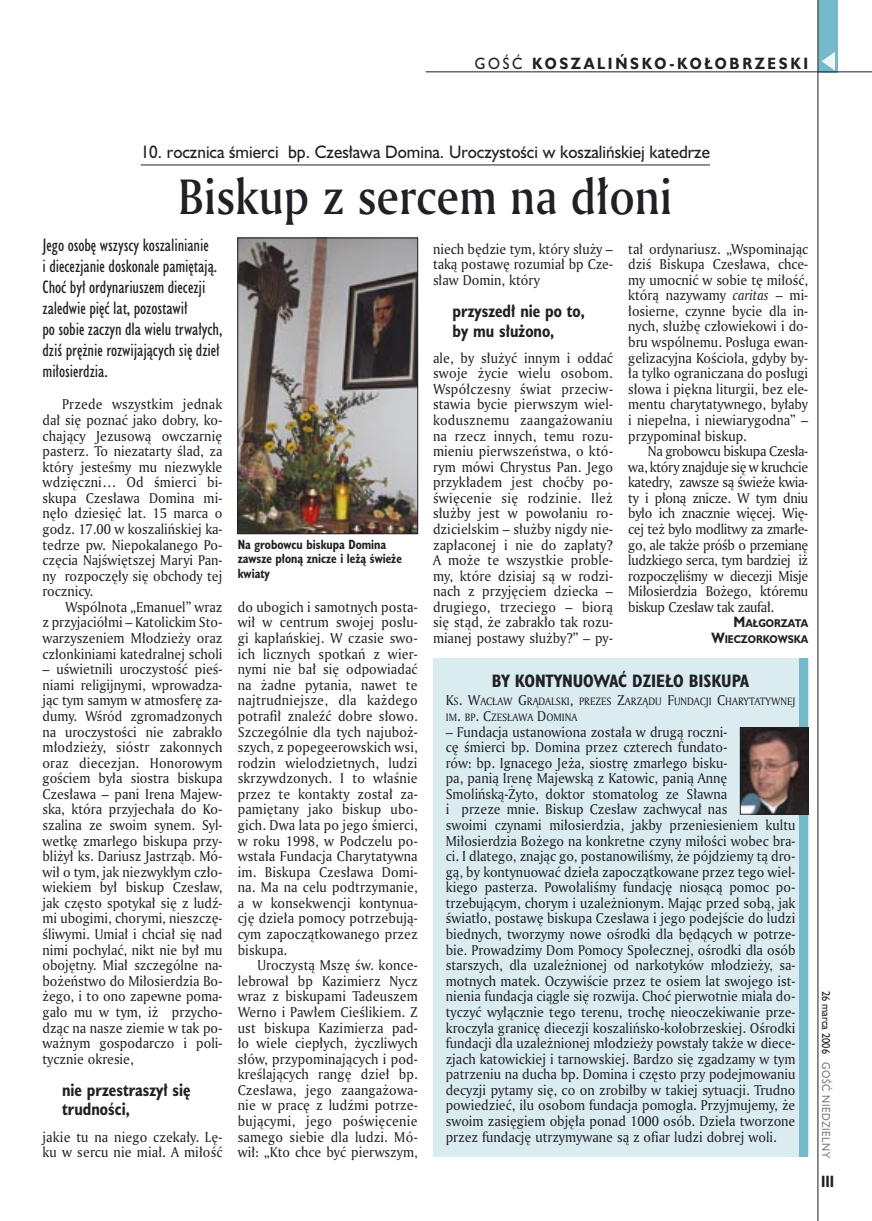
<style>
.page{position:relative;width:872px;height:1221px;background:#fff}
.page>*{position:absolute;margin:0;border:0;box-sizing:border-box;transform-origin:0 0}
._05a_tytyl_AmMd_32_pt{font:48px "Amerigo Md PL";color:#212125;scale:.9 1}
._06-4_lead_lokal_HuCn_11_pt{font:16.5px/21px "Humanst 521 Cn PL";letter-spacing:-.005em;color:#212125}
._04-3_nadtytul_lokal{font:16.5px "Humanst 521 PL";color:#212125;scale:.94 1}
._04_srodtytul_HuCB_11_pt{font:700 16.5px/19.5px "Humanst 521 Cn PL";color:#212125;scale:.94 1}
._04-2_tytul_ramki{font:700 16.5px "Humanst 521 Cn PL";color:#212125}
._15b_temat_prawo{font:700 15px "Humanst 521 PL";letter-spacing:.2em;color:#212125;scale:.9 1}
._17_pagina_prawa{font:700 15px "Humanst 521 Cn PL";color:#212125;scale:.94 1}
._01_body_tekst{font:13.8px/15.6px "Amerigo PL";color:#212125;text-align:justify;scale:.94 1}
._03-4_body_liturgii{font:13.8px/15.6px "Amerigo PL";color:#212125;scale:.94 1}
._09_podpis_zdjecia_HuCnB{font:700 12.3px/14.4px "Humanst 521 Cn PL";color:#212125;scale:.94 1}
._19a_data_prawa_GOSC{font:10.5px "Humanst 521 PL";letter-spacing:.05em;color:#7f7f83;scale:.9 1}
._19_data_prawa{font:10.5px "Humanst 521 PL";color:#212125;scale:.9 1}
._03-4_body_liturgii-2{font:10.35px/15.6px "Amerigo PL";color:#212125;scale:.94 1}
._12a_autor_na_koncu_HuBd{font:700 10.35px/15.6px "Humanst 521 PL";color:#212125;text-align:right;scale:.9 1}
.s1{font-weight:400}
.s2{font-style:italic}
.s3{font-size:13.8px}
</style>
<div class="page">
<div style="left:818px;top:0;width:19px;height:72px;background:#75baca"></div>
<hr style="left:817px;top:0;width:1px;height:1220px;background:#212125">
<svg style="left:821px;top:52px;width:14px;height:19px"></svg>
<hr style="left:425px;top:72px;width:447px;height:1px;background:#212125">
<hr style="left:141px;top:164px;width:569px;height:1px;background:#212125">
<div style="left:433px;top:658px;width:375px;height:498px;background:#dbecf1"></div>
<div style="left:799px;top:658px;width:9px;height:498px;background:#75baca"></div>
<img style="left:742px;top:729px;width:64px;height:83px">
<div style="left:740px;top:727px;width:68px;height:87px;border:1px solid #212125"></div>
<img style="left:239px;top:240px;width:177px;height:292px">
<div style="left:237px;top:238px;width:181px;height:296px;border:1px solid #212125"></div>
<p class="_15b_temat_prawo" style="left:475px;top:53px;width:372px"><span class="s1">GOŚĆ</span> KOSZALIŃSKO-KOŁOBRZESKI</p>
<p class="_04-3_nadtytul_lokal" style="left:141px;top:140px;width:607px">10. rocznica śmierci bp. Czesława Domina. Uroczystości w koszalińskiej katedrze</p>
<p class="_05a_tytyl_AmMd_32_pt" style="left:178px;top:164px;width:550px">Biskup z sercem na dłoni</p>
<p class="_06-4_lead_lokal_HuCn_11_pt" style="left:43px;top:234px;width:181px">Jego osobę wszyscy koszalinianie<br>i diecezjanie doskonale pamiętają.<br>Choć był ordynariuszem diecezji zaledwie pięć lat, pozostawił<br>po sobie zaczyn dla wielu trwałych, dziś prężnie rozwijających się dzieł miłosierdzia.</p>
<p class="_01_body_tekst" style="left:43px;top:396px;width:193px;text-indent:20px">Przede wszystkim jednak dał się poznać jako dobry, ko&shy;chający Jezusową owczarnię pasterz. To niezatarty ślad, za który jesteśmy mu niezwykle wdzięczni… Od śmierci bi&shy;skupa Czesława Domina mi&shy;nęło dziesięć lat. 15 marca o godz. 17.00 w koszalińskiej ka&shy;tedrze pw. Niepokalanego Po&shy;częcia Najświętszej Maryi Pan&shy;ny rozpoczęły się obchody tej rocznicy.</p>
<p class="_01_body_tekst" style="left:43px;top:598px;width:193px;text-indent:23px">Wspólnota „Emanuel” wraz z przyjaciółmi – Katolickim Sto&shy;warzyszeniem Młodzieży oraz członkiniami katedralnej scholi</p>
<p class="_01_body_tekst" style="left:43px;top:661px;width:193px">– uświetnili uroczystość pieś&shy;niami religijnymi, wprowadza&shy;jąc tym samym w atmosferę za&shy;dumy. Wśród zgromadzonych na uroczystości nie zabrakło młodzieży, sióstr zakonnych oraz diecezjan. Honorowym gościem była siostra biskupa Czesława – pani Irena Majew&shy;ska, która przyjechała do Ko&shy;szalina ze swoim synem. Syl&shy;wetkę zmarłego biskupa przy&shy;bliżył ks. Dariusz Jastrząb. Mó&shy;wił o tym, jak niezwykłym czło&shy;wiekiem był biskup Czesław, jak często spotykał się z ludź&shy;mi ubogimi, chorymi, nieszczę&shy;śliwymi. Umiał i chciał się nad nimi pochylać, nikt nie był mu obojętny. Miał szczególne na&shy;bożeństwo do Miłosierdzia Bo&shy;żego, i to ono zapewne poma&shy;gało mu w tym, iż przycho&shy;dząc na nasze ziemie w tak po&shy;ważnym gospodarczo i poli&shy;tycznie okresie,</p>
<p class="_04_srodtytul_HuCB_11_pt" style="left:62px;top:1079px;width:138px">nie przestraszył się trudności,</p>
<p class="_01_body_tekst" style="left:43px;top:1128px;width:193px">jakie tu na niego czekały. Lę&shy;ku w sercu nie miał. A miłość</p>
<p class="_09_podpis_zdjecia_HuCnB" style="left:238px;top:537px;width:176px">Na grobowcu biskupa Domina zawsze płoną znicze i leżą świeże kwiaty</p>
<p class="_01_body_tekst" style="left:238px;top:598px;width:193px">do ubogich i samotnych posta&shy;wił w centrum swojej posłu&shy;gi kapłańskiej. W czasie swo&shy;ich licznych spotkań z wier&shy;nymi nie bał się odpowiadać na żadne pytania, nawet te najtrudniejsze, dla każdego potrafił znaleźć dobre słowo.<br>Szczególnie dla tych najuboż&shy;szych, z popegeerowskich wsi, rodzin wielodzietnych, ludzi skrzywdzonych. I to właśnie przez te kontakty został za&shy;pamiętany jako biskup ubo&shy;gich. Dwa lata po jego śmierci, w roku 1998, w Podczelu po&shy;wstała Fundacja Charytatywna im. Biskupa Czesława Domi&shy;na. Ma na celu podtrzymanie, a w konsekwencji kontynua&shy;cję dzieła pomocy potrzebują&shy;cym zapoczątkowanego przez biskupa.</p>
<p class="_01_body_tekst" style="left:238px;top:957px;width:193px;text-indent:20px">Uroczystą Mszę św. konce&shy;lebrował bp Kazimierz Nycz wraz z biskupami Tadeuszem Werno i Pawłem Cieślikiem. Z ust biskupa Kazimierza pad&shy;ło wiele ciepłych, życzliwych słów, przypominających i pod&shy;kreślających rangę dzieł bp.<br>Czesława, jego zaangażowa&shy;nie w pracę z ludźmi potrze&shy;bującymi, jego poświęcenie samego siebie dla ludzi. Mó&shy;wił: „Kto chce być pierwszym,</p>
<p class="_01_body_tekst" style="left:433px;top:240px;width:193px">niech będzie tym, który służy – taką postawę rozumiał bp Cze&shy;sław Domin, który</p>
<p class="_04_srodtytul_HuCB_11_pt" style="left:452px;top:300px;width:142px">przyszedł nie po to, by mu służono,</p>
<p class="_01_body_tekst" style="left:433px;top:349px;width:193px">ale, by służyć innym i oddać swoje życie wielu osobom.<br>Współczesny świat przeciw&shy;stawia bycie pierwszym wiel&shy;kodusznemu zaangażowaniu na rzecz innych, temu rozu&shy;mieniu pierwszeństwa, o któ&shy;rym mówi Chrystus Pan. Jego przykładem jest choćby po&shy;święcenie się rodzinie. Ileż służby jest w powołaniu ro&shy;dzicielskim – służby nigdy nie&shy;zapłaconej i nie do zapłaty?<br>A może te wszystkie proble&shy;my, które dzisiaj są w rodzi&shy;nach z przyjęciem dziecka – drugiego, trzeciego – biorą się stąd, że zabrakło tak rozu&shy;mianej postawy służby?” – py-</p>
<p class="_01_body_tekst" style="left:628px;top:240px;width:193px">tał ordynariusz. „Wspominając dziś Biskupa Czesława, chce&shy;my umocnić w sobie tę miłość, którą nazywamy <span class="s2">caritas</span> – mi&shy;łosierne, czynne bycie dla in&shy;nych, służbę człowiekowi i do&shy;bru wspólnemu. Posługa ewan&shy;gelizacyjna Kościoła, gdyby by&shy;ła tylko ograniczana do posługi słowa i piękna liturgii, bez ele&shy;mentu charytatywnego, byłaby i niepełna, i niewiarygodna” – przypominał biskup.</p>
<p class="_01_body_tekst" style="left:628px;top:443px;width:193px;text-indent:20px">Na grobowcu biskupa Czesła&shy;wa, który znajduje się w kruchcie katedry, zawsze są świeże kwia&shy;ty i płoną znicze. W tym dniu było ich znacznie więcej. Wię&shy;cej też było modlitwy za zmarłe&shy;go, ale także próśb o przemianę ludzkiego serca, tym bardziej iż rozpoczęliśmy w diecezji Misje Miłosierdzia Bożego, któremu biskup Czesław tak zaufał.</p>
<p class="_12a_autor_na_koncu_HuBd" style="left:711px;top:615px;width:109px"><span class="s3">M</span>AŁGORZATA<br><span class="s3">W</span>IECZORKOWSKA</p>
<p class="_04-2_tytul_ramki" style="left:492px;top:670px;width:259px">BY KONTYNUOWAĆ DZIEŁO BISKUPA</p>
<p class="_03-4_body_liturgii-2" style="left:446px;top:693px;width:373px"><span class="s3">K</span>S<span class="s3">. W</span>ACŁAW <span class="s3">G</span>RĄDALSKI<span class="s3">,</span> PREZES <span class="s3">Z</span>ARZĄDU <span class="s3">F</span>UNDACJI <span class="s3">C</span>HARYTATYWNEJ<br>IM<span class="s3">.</span> BP<span class="s3">. C</span>ZESŁAWA <span class="s3">D</span>OMINA</p>
<p class="_03-4_body_liturgii" style="left:446px;top:723px;width:373px">– Fundacja ustanowiona została w drugą roczni-<br>cę śmierci bp. Domina przez czterech fundato-<br>rów: bp. Ignacego Jeża, siostrę zmarłego bisku-<br>pa, panią Irenę Majewską z Katowic, panią Annę Smolińską-Żyto, doktor stomatolog ze Sławna<br>i przeze mnie. Biskup Czesław zachwycał nas<br>swoimi czynami miłosierdzia, jakby przeniesieniem kultu Miłosierdzia Bożego na konkretne czyny miłości wobec bra&shy;ci. I dlatego, znając go, postanowiliśmy, że pójdziemy tą dro&shy;gą, by kontynuować dzieła zapoczątkowane przez tego wiel&shy;kiego pasterza. Powołaliśmy fundację niosącą pomoc po&shy;trzebującym, chorym i uzależnionym. Mając przed sobą, jak światło, postawę biskupa Czesława i jego podejście do ludzi biednych, tworzymy nowe ośrodki dla będących w potrze&shy;bie. Prowadzimy Dom Pomocy Społecznej, ośrodki dla osób starszych, dla uzależnionej od narkotyków młodzieży, sa&shy;motnych matek. Oczywiście przez te osiem lat swojego ist&shy;nienia fundacja ciągle się rozwija. Choć pierwotnie miała do&shy;tyczyć wyłącznie tego terenu, trochę nieoczekiwanie prze&shy;kroczyła granicę diecezji koszalińsko-kołobrzeskiej. Ośrodki fundacji dla uzależnionej młodzieży powstały także w diece&shy;zjach katowickiej i tarnowskiej. Bardzo się zgadzamy w tym patrzeniu na ducha bp. Domina i często przy podejmowaniu decyzji pytamy się, co on zrobiłby w takiej sytuacji. Trudno powiedzieć, ilu osobom fundacja pomogła. Przyjmujemy, że swoim zasięgiem objęła ponad 1000 osób. Dzieła tworzone przez fundację utrzymywane są z ofiar ludzi dobrej woli.</p>
<p class="_19_data_prawa" style="left:833px;top:990px;width:71px;rotate:90deg">26 marca 2006</p>
<p class="_19a_data_prawa_GOSC" style="left:833px;top:1062px;width:108px;rotate:90deg">GOŚĆ NIEDZIELNY</p>
<p class="_17_pagina_prawa" style="left:821px;top:1171px;width:15px">III</p>
</div>
